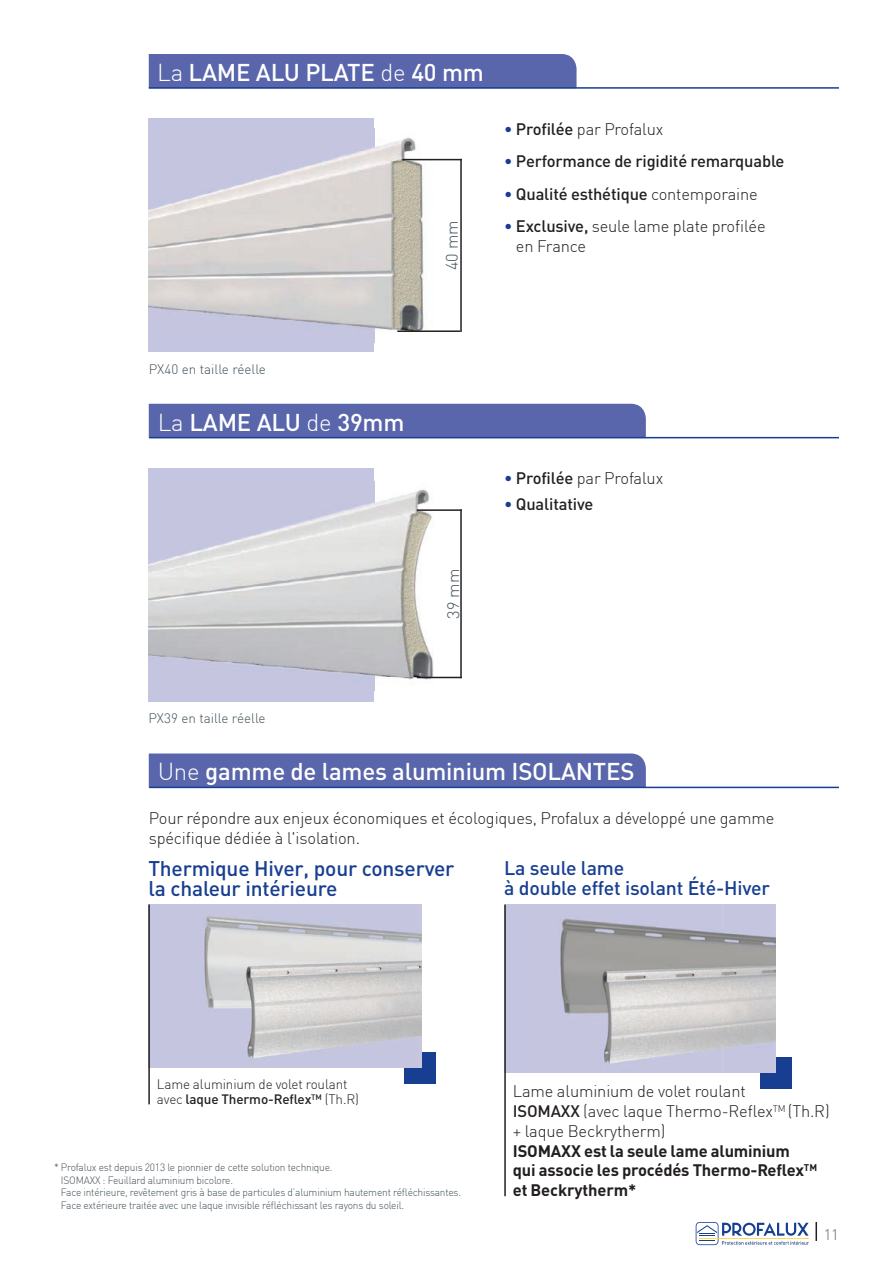
<style>
.page{position:relative;width:893px;height:1263px;background:#fff}
.page>*{position:absolute;margin:0;border:0;box-sizing:border-box;transform-origin:0 0}
.t1{font:500 24px "DIN";letter-spacing:-.01em;color:#fff}
.t2{font:500 21px/20.2px "DIN";letter-spacing:-.01em;color:#173e91}
.t3{font:500 19.5px/20.2px "DIN";letter-spacing:-.01em;color:#173e91}
.t4{font:300 16.5px/19.8px "DIN";letter-spacing:-.01em;color:#231f20}
.t5{font:700 16.5px/19.8px "DIN Pro";letter-spacing:-.01em;color:#231f20}
.t6{font:500 16.5px "DIN";letter-spacing:-.01em;color:#231f20}
.t7{font:300 16.5px "DIN";color:#425159}
.t8{font:300 15px "DIN";color:#586a73}
.t9{font:300 13.5px/15px "DIN";letter-spacing:-.01em;color:#231f20}
.t10{font:300 13.5px "DIN";color:#425159}
.t11{font:300 10.5px/12.6px "DIN";letter-spacing:-.02em;color:#425159}
.s1{font-weight:300}
.s2{font-weight:500;color:#173e91}
.s3{font-weight:500}
.s4{color:#173e91}
</style>
<div class="page">
<svg style="left:696px;top:1222px;width:113px;height:23px"></svg>
<svg style="left:815px;top:1222px;width:2px;height:19px"></svg>
<div style="left:149px;top:54px;width:428px;height:33px;background:#5966ab"></div>
<hr style="left:149px;top:87px;width:690px;height:2px;background:#173e91">
<div style="left:149px;top:118px;width:225px;height:234px;background:#c4c6e1"></div>
<img style="left:149px;top:128px;width:287px;height:214px">
<hr style="left:402px;top:159px;width:60px;height:1px;background:#231f20">
<hr style="left:397px;top:330px;width:63px;height:2px;background:#231f20">
<hr style="left:460px;top:159px;width:2px;height:173px;background:#231f20">
<div style="left:149px;top:404px;width:497px;height:33px;background:#5966ab"></div>
<div style="left:149px;top:753px;width:497px;height:34px;background:#5966ab"></div>
<hr style="left:149px;top:437px;width:690px;height:1px;background:#173e91">
<hr style="left:149px;top:787px;width:690px;height:1px;background:#173e91">
<div style="left:149px;top:468px;width:225px;height:234px;background:#c4c6e1"></div>
<img style="left:149px;top:481px;width:294px;height:210px">
<hr style="left:417px;top:677px;width:45px;height:1px;background:#231f20">
<hr style="left:417px;top:509px;width:45px;height:2px;background:#231f20">
<hr style="left:460px;top:509px;width:2px;height:169px;background:#231f20">
<div style="left:404px;top:1052px;width:31px;height:31px;background:#173e91"></div>
<div style="left:148px;top:904px;width:273px;height:164px;background:#c4c6e1"></div>
<img style="left:204px;top:916px;width:217px;height:143px">
<hr style="left:148px;top:904px;width:2px;height:200px;background:#231f20">
<div style="left:760px;top:1057px;width:31px;height:31px;background:#173e91"></div>
<div style="left:504px;top:904px;width:272px;height:168px;background:#c4c6e1"></div>
<img style="left:560px;top:918px;width:216px;height:146px">
<hr style="left:504px;top:905px;width:2px;height:291px;background:#231f20">
<h1 class="t1" style="left:157px;top:57px;width:328px"><span class="s1">La</span> LAME ALU PLATE <span class="s1">de</span> 40 mm</h1>
<p class="t7" style="left:442px;top:270px;width:52px;rotate:-90deg">40 mm</p>
<p class="t4" style="left:504px;top:119px;width:161px"><span class="s2">•</span> <span class="s3">Profilée</span> par Profalux</p>
<p class="t6" style="left:504px;top:151px;width:282px"><span class="s4">•</span> Performance de rigidité remarquable</p>
<p class="t6" style="left:504px;top:183px;width:255px"><span class="s4">•</span> Qualité esthétique <span class="s1">contemporaine</span></p>
<p class="t4" style="left:516px;top:216px;width:251px;text-indent:-12px"><span class="s2">•</span> <span class="s3">Exclusive,</span> seule lame plate profilée en France</p>
<p class="t10" style="left:149px;top:361px;width:119px">PX40 en taille réelle</p>
<h1 class="t1" style="left:158px;top:406px;width:248px"><span class="s1">La</span> LAME ALU <span class="s1">de</span> 39mm</h1>
<p class="t7" style="left:443px;top:619px;width:52px;rotate:-90deg">39 mm</p>
<p class="t4" style="left:504px;top:468px;width:161px"><span class="s2">•</span> <span class="s3">Profilée</span> par Profalux</p>
<p class="t6" style="left:504px;top:494px;width:91px"><span class="s4">•</span> Qualitative</p>
<p class="t10" style="left:148px;top:710px;width:119px">PX39 en taille réelle</p>
<h1 class="t1" style="left:158px;top:756px;width:478px"><span class="s1">Une</span> gamme de lames aluminium ISOLANTES</h1>
<p class="t4" style="left:149px;top:808px;width:627px">Pour répondre aux enjeux économiques et écologiques, Profalux a développé une gamme spécifique dédiée à l'isolation.</p>
<p class="t2" style="left:148px;top:857px;width:308px">Thermique Hiver, pour conserver la chaleur intérieure</p>
<p class="t3" style="left:504px;top:857px;width:267px">La seule lame<br>à double effet isolant Été-Hiver</p>
<p class="t9" style="left:157px;top:1077px;width:204px">Lame aluminium de volet roulant avec <span class="s3">laque Thermo-Reflex</span><sup>TM</sup> (Th.R)</p>
<p class="t4" style="left:513px;top:1081px;width:318px">Lame aluminium de volet roulant<br><span class="s3">ISOMAXX</span> (avec laque Thermo-Reflex<sup>TM</sup> (Th.R) + laque Beckrytherm)</p>
<p class="t5" style="left:513px;top:1140px;width:306px">ISOMAXX est la seule lame aluminium<br>qui associe les procédés Thermo-Reflex<sup>TM </sup>et Beckrytherm*</p>
<p class="t11" style="left:61px;top:1161px;width:402px;text-indent:-7px">* Profalux est depuis 2013 le pionnier de cette solution technique.<br>ISOMAXX : Feuillard aluminium bicolore.<br>Face intérieure, revêtement gris à base de particules d’aluminium hautement réfléchissantes.<br>Face extérieure traitée avec une laque invisible réfléchissant les rayons du soleil.</p>
<p class="t8" style="left:824px;top:1225px;width:17px">11</p>
</div>
